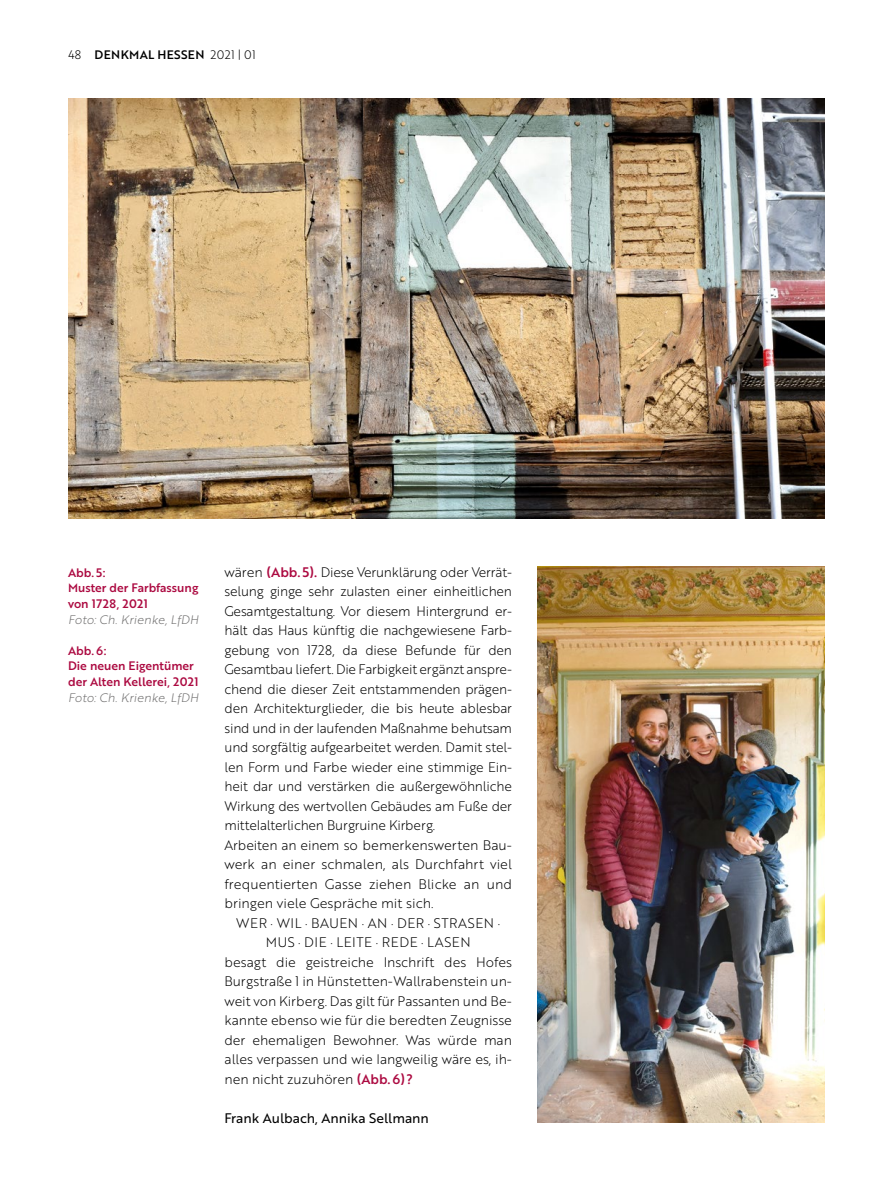
<style>
.page{position:relative;width:893px;height:1191px;background:#fff}
.page>*{position:absolute;margin:0;border:0;box-sizing:border-box;transform-origin:0 0}
.t1{font:13.5px/19.5px "Brother 1816 Light";letter-spacing:-.01em;color:#000}
.t2{font:13.5px "Brother 1816 Light";letter-spacing:.04em;color:#000}
.t3{font:13.5px "Brother 1816 Regular";color:#000}
.t4{font:12px/15.8px "Brother 1816 Medium";color:#ac0a41}
.t5{font:12px "Brother 1816 Light Italic";letter-spacing:.01em;color:#706f6f}
.t6{font:12px "Brother 1816 Medium";letter-spacing:.03em;color:#000}
.s1{font-family:"Brother 1816 Light"}
.s2{font-family:"Brother 1816 Light 3"}
.s3{font-family:"Brother 1816 Medium";color:#ac0a41}
</style>
<div class="page">
<img style="left:68px;top:99px;width:757px;height:419px">
<img style="left:537px;top:567px;width:288px;height:556px">
<p class="t6" style="left:68px;top:46px;width:189px"><span class="s1">48</span> DENKMAL HESSEN <span class="s2">2021 | 01</span></p>
<p class="t4" style="left:68px;top:564px;width:132px">Abb. 5:<br>Muster der Farbfassung von 1728, 2021</p>
<p class="t5" style="left:68px;top:611px;width:132px">Foto: Ch. Krienke, LfDH</p>
<p class="t4" style="left:68px;top:642px;width:132px">Abb. 6:<br>Die neuen Eigentümer der Alten Kellerei, 2021</p>
<p class="t5" style="left:68px;top:689px;width:132px">Foto: Ch. Krienke, LfDH</p>
<p class="t1" style="left:225px;top:561px;width:289px">wären <span class="s3">(Abb. 5).</span> Diese Verunklärung oder Verrät&shy;selung ginge sehr zulasten einer einheitlichen Gesamtgestaltung. Vor diesem Hintergrund er&shy;hält das Haus künftig die nachgewiesene Farb&shy;gebung von 1728, da diese Befunde für den Gesamtbau liefert. Die Farbigkeit ergänzt anspre&shy;chend die dieser Zeit entstammenden prägen&shy;den Architekturglieder, die bis heute ablesbar sind und in der laufenden Maßnahme behutsam und sorgfältig aufgearbeitet werden. Damit stel&shy;len Form und Farbe wieder eine stimmige Ein&shy;heit dar und verstärken die außergewöhnliche Wirkung des wertvollen Gebäudes am Fuße der mittelalterlichen Burgruine Kirberg.<br>Arbeiten an einem so bemerkenswerten Bau&shy;werk an einer schmalen, als Durchfahrt viel frequentierten Gasse ziehen Blicke an und bringen viele Gespräche mit sich.</p>
<p class="t2" style="left:236px;top:913px;width:265px">WER · WIL · BAUEN · AN · DER · STRASEN ·</p>
<p class="t2" style="left:266px;top:932px;width:206px">MUS · DIE · LEITE · REDE · LASEN</p>
<p class="t1" style="left:225px;top:951px;width:289px">besagt die geistreiche Inschrift des Hofes</p>
<p class="t1" style="left:225px;top:971px;width:289px">Burgstraße 1 in Hünstetten-Wallrabenstein un-</p>
<p class="t1" style="left:225px;top:990px;width:289px">weit von Kirberg. Das gilt für Passanten und Be-</p>
<p class="t1" style="left:225px;top:1010px;width:289px">kannte ebenso wie für die beredten Zeugnisse</p>
<p class="t1" style="left:225px;top:1029px;width:289px">der ehemaligen Bewohner. Was würde man</p>
<p class="t1" style="left:225px;top:1049px;width:289px">alles verpassen und wie langweilig wäre es, ih-</p>
<p class="t1" style="left:225px;top:1068px;width:190px">nen nicht zuzuhören <span class="s3">(Abb. 6)?</span></p>
<p class="t3" style="left:225px;top:1107px;width:206px">Frank Aulbach, Annika Sellmann</p>
</div>
